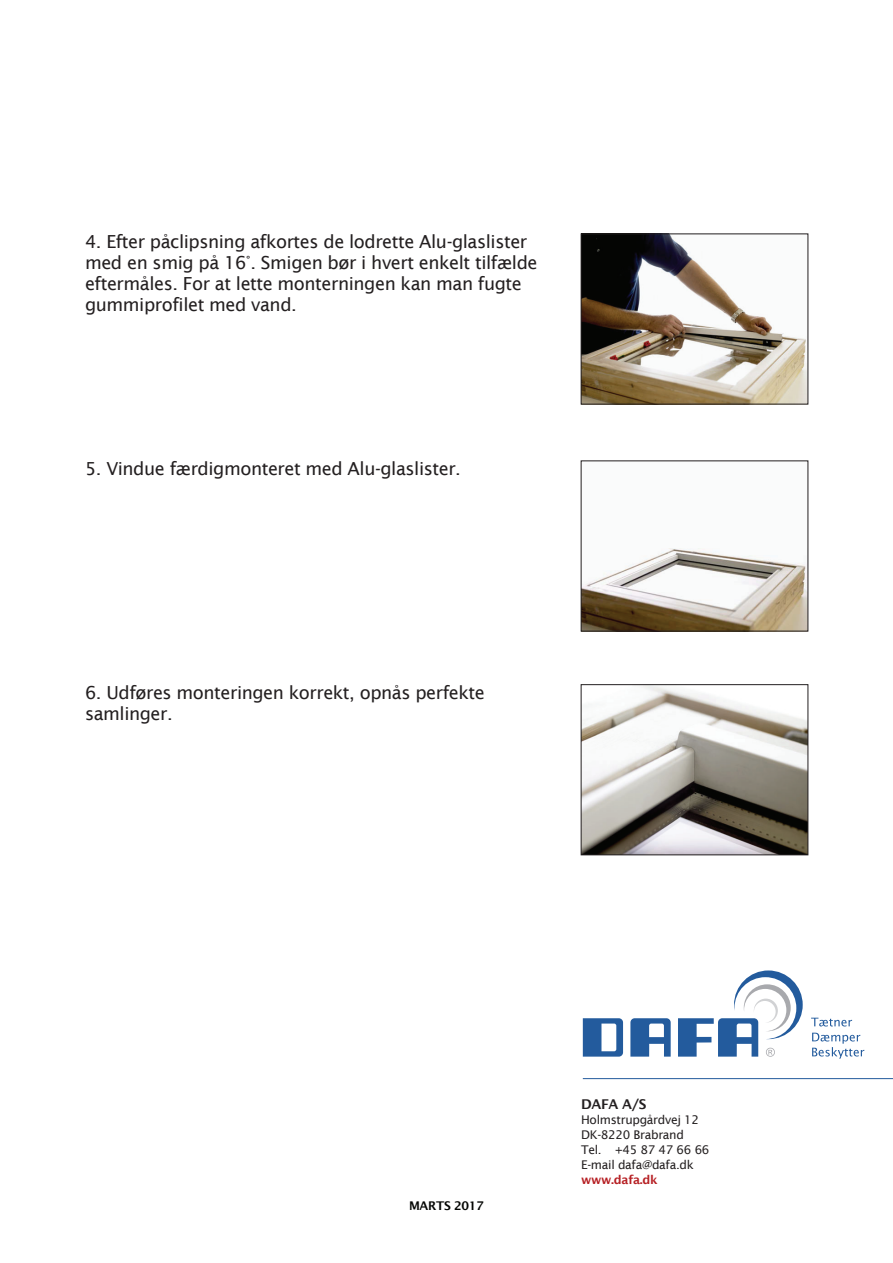
<style>
.page{position:relative;width:893px;height:1263px;background:#fff}
.page>*{position:absolute;margin:0;border:0;box-sizing:border-box;transform-origin:0 0}
.t1{font:18px/21px "Lucida Sans";letter-spacing:-.025em;color:#231f20}
.t2{font:600 13.5px "Lucida Sans";color:#231f20}
.t3{font:12px/15px "Lucida Sans";letter-spacing:-.025em;color:#231f20}
.t4{font:600 12px "Lucida Sans";letter-spacing:-.025em;color:#b62024}
.t5{font:600 12px "Lucida Sans";letter-spacing:-.025em;color:#040503}
</style>
<div class="page">
<img style="left:583px;top:236px;width:223px;height:166px">
<div style="left:581px;top:234px;width:227px;height:170px;border:1px solid #231f20"></div>
<img style="left:583px;top:548px;width:223px;height:81px">
<div style="left:581px;top:461px;width:227px;height:170px;border:1px solid #231f20"></div>
<img style="left:583px;top:686px;width:223px;height:167px">
<div style="left:581px;top:684px;width:227px;height:171px;border:1px solid #231f20"></div>
<svg style="left:583px;top:1018px;width:40px;height:38px"></svg>
<svg style="left:630px;top:1018px;width:41px;height:38px"></svg>
<svg style="left:811px;top:1018px;width:41px;height:8px"></svg>
<svg style="left:812px;top:1033px;width:52px;height:26px"></svg>
<svg style="left:678px;top:970px;width:125px;height:87px"></svg>
<hr style="left:583px;top:1078px;width:310px;height:1px;background:#235b9d">
<p class="t1" style="left:85px;top:231px;width:454px">4. Efter påclipsning afkortes de lodrette Alu-glaslister med en smig på 16°. Smigen bør i hvert enkelt tilfælde eftermåles. For at lette monterningen kan man fugte gummiprofilet med vand.</p>
<p class="t1" style="left:85px;top:458px;width:377px">5. Vindue færdigmonteret med Alu-glaslister.</p>
<p class="t1" style="left:85px;top:681px;width:401px">6. Udføres monteringen korrekt, opnås perfekte samlinger.</p>
<p class="t5" style="left:409px;top:1199px;width:76px">MARTS 2017</p>
<p class="t2" style="left:581px;top:1096px;width:67px">DAFA A/S</p>
<p class="t3" style="left:581px;top:1112px;width:130px">Holmstrupgårdvej 12<br>DK-8220 Brabrand<br>Tel. +45 87 47 66 66<br>E-mail dafa@dafa.dk</p>
<p class="t4" style="left:581px;top:1173px;width:78px">www.dafa.dk</p>
</div>
